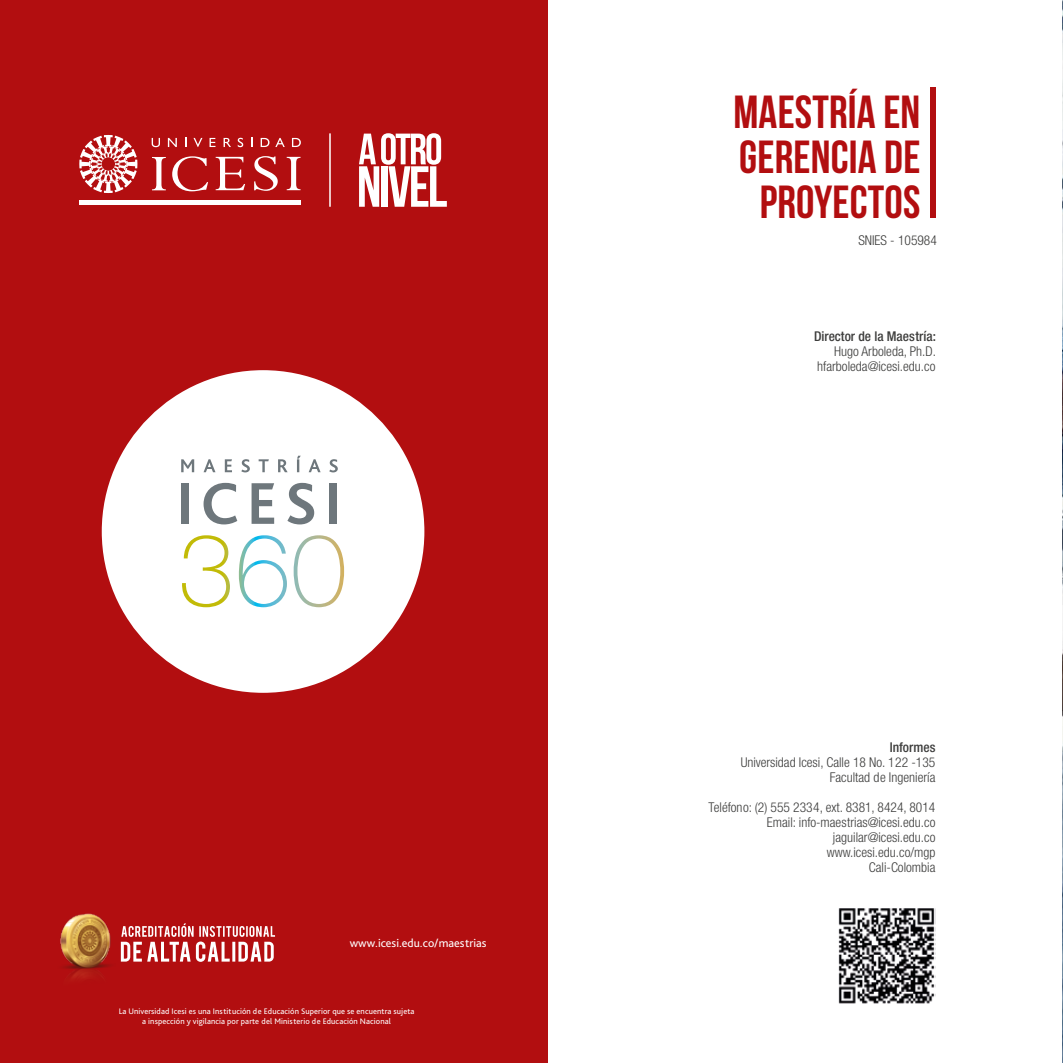
<style>
.page{position:relative;width:1063px;height:1063px;background:#fff}
.page>*{position:absolute;margin:0;border:0;box-sizing:border-box;transform-origin:0 0}
.t1{font:46.35px/45px "Bebas Neue";letter-spacing:.005em;color:#b20e10;text-align:center}
.t2{font:300 condensed 13.5px/15px "Helvetica Neue LT Pro";color:#3c3c3b;text-align:right}
.t3{font:500 condensed 13.5px "Helvetica Neue LT Pro";color:#3c3c3b}
.t4{font:12px "Bliss Pro";color:#fff}
.t5{font:8.4px/10.1px "Bliss Pro";letter-spacing:.01em;color:#fff;text-align:center}
</style>
<div class="page">
<img style="left:1062px;top:0;width:1px;height:1063px">
<div style="left:930px;top:87px;width:5px;height:131px;background:#b20e10"></div>
<div style="left:0;top:0;width:547px;height:1063px;background:#b20e10"></div>
<svg style="left:79px;top:135px;width:58px;height:58px"></svg>
<svg style="left:254px;top:156px;width:24px;height:35px"></svg>
<svg style="left:152px;top:157px;width:14px;height:33px"></svg>
<svg style="left:172px;top:156px;width:36px;height:35px"></svg>
<svg style="left:216px;top:157px;width:29px;height:33px"></svg>
<svg style="left:287px;top:157px;width:14px;height:33px"></svg>
<hr style="left:80px;top:200px;width:221px;height:4px;background:#fff">
<svg style="left:152px;top:138px;width:8px;height:9px"></svg>
<svg style="left:168px;top:138px;width:9px;height:9px"></svg>
<svg style="left:185px;top:138px;width:2px;height:9px"></svg>
<svg style="left:193px;top:138px;width:9px;height:9px"></svg>
<svg style="left:210px;top:138px;width:5px;height:9px"></svg>
<svg style="left:224px;top:138px;width:7px;height:9px"></svg>
<svg style="left:238px;top:138px;width:5px;height:9px"></svg>
<svg style="left:261px;top:138px;width:8px;height:9px"></svg>
<svg style="left:275px;top:138px;width:10px;height:9px"></svg>
<svg style="left:292px;top:138px;width:9px;height:9px"></svg>
<svg style="left:359px;top:133px;width:88px;height:74px"></svg>
<hr style="left:329px;top:133px;width:2px;height:74px;background:#fff">
<div style="left:102px;top:370px;width:322px;height:323px;background:#fff;border-radius:50%"></div>
<div style="left:181px;top:483px;width:8px;height:41px;background:#6e777c"></div>
<svg style="left:204px;top:483px;width:33px;height:41px"></svg>
<svg style="left:252px;top:483px;width:22px;height:41px"></svg>
<svg style="left:287px;top:483px;width:27px;height:41px"></svg>
<div style="left:329px;top:483px;width:7px;height:41px;background:#6e777c"></div>
<svg style="left:182px;top:535px;width:162px;height:72px"></svg>
<svg style="left:181px;top:459px;width:13px;height:13px"></svg>
<svg style="left:204px;top:459px;width:11px;height:13px"></svg>
<svg style="left:225px;top:459px;width:7px;height:13px"></svg>
<svg style="left:241px;top:459px;width:9px;height:13px"></svg>
<svg style="left:259px;top:459px;width:10px;height:13px"></svg>
<svg style="left:278px;top:459px;width:10px;height:13px"></svg>
<svg style="left:297px;top:456px;width:4px;height:16px"></svg>
<svg style="left:309px;top:459px;width:12px;height:13px"></svg>
<svg style="left:329px;top:459px;width:9px;height:13px"></svg>
<img style="left:60px;top:913px;width:51px;height:66px">
<svg style="left:121px;top:923px;width:154px;height:39px"></svg>
<img style="left:838px;top:908px;width:97px;height:96px">
<p class="t4" style="left:350px;top:936px;width:138px">www.icesi.edu.co/maestrias</p>
<p class="t5" style="left:119px;top:1006px;width:297px">La Universidad Icesi es una Institución de Educación Superior que se encuentra sujeta a inspección y vigilancia por parte del Ministerio de Educación Nacional</p>
<h1 class="t1" style="left:733px;top:88px;width:189px">MAESTRÍA EN<br>GERENCIA DE<br>PROYECTOS</h1>
<p class="t2" style="left:858px;top:233px;width:80px">SNIES - 105984</p>
<p class="t3" style="left:814px;top:328px;width:123px">Director de la Maestría:</p>
<p class="t2" style="left:817px;top:344px;width:120px">Hugo Arboleda, Ph.D. hfarboleda@icesi.edu.co</p>
<p class="t3" style="left:890px;top:739px;width:47px">Informes</p>
<p class="t2" style="left:741px;top:755px;width:196px">Universidad Icesi, Calle 18 No. 122 -135<br>Facultad de Ingeniería</p>
<p class="t2" style="left:708px;top:800px;width:229px">Teléfono: (2) 555 2334, ext. 8381, 8424, 8014<br>Email: info-maestrias@icesi.edu.co jaguilar@icesi.edu.co<br>www.icesi.edu.co/mgp<br>Cali-Colombia</p>
</div>
